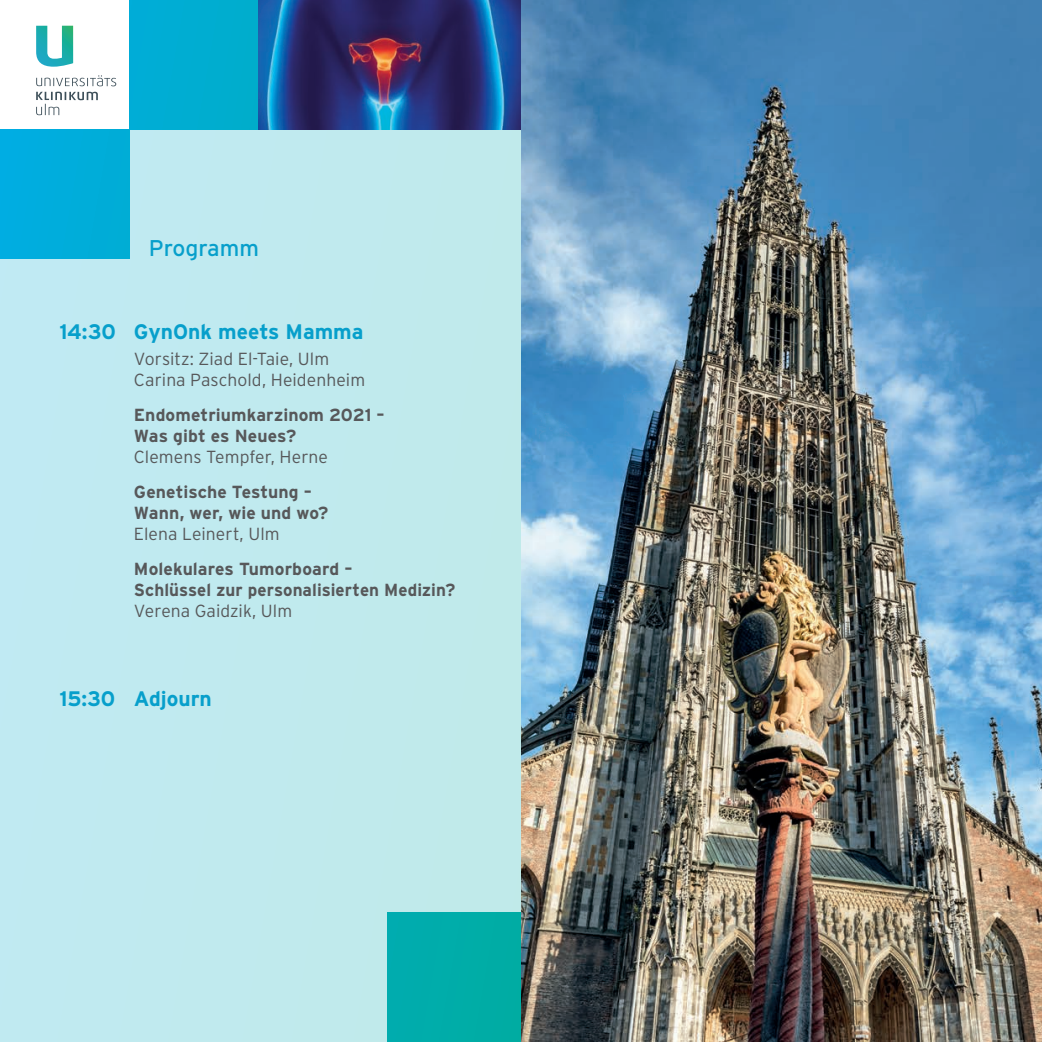
<style>
.page{position:relative;width:1042px;height:1042px;background:#c0eaee}
.page>*{position:absolute;margin:0;border:0;box-sizing:border-box;transform-origin:0 0}
.t1{font:22.75px "Interstate";color:#079fcb}
.t2{font:700 21px "Interstate";letter-spacing:-.005em;color:#079fcb}
.t3{font:700 17.5px/21px "Interstate";letter-spacing:.005em;color:#57585a}
.t4{font:300 17.5px/21px "Interstate";letter-spacing:.005em;color:#57585a}
</style>
<div class="page">
<div style="left:0;top:0;width:129px;height:129px;background:#fff"></div>
<svg style="left:36px;top:75px;width:80px;height:11px"></svg>
<svg style="left:36px;top:92px;width:62px;height:23px"></svg>
<svg style="left:36px;top:26px;width:37px;height:41px"></svg>
<div style="left:129px;top:0;width:129px;height:129px;background:#00add1"></div>
<div style="left:0;top:129px;width:129px;height:129px;background:#00addc"></div>
<img style="left:258px;top:0;width:129px;height:129px">
<svg style="left:387px;top:0;width:134px;height:129px;background:#293c7a"></svg>
<div style="left:387px;top:913px;width:134px;height:129px;background:#00aca9"></div>
<img style="left:521px;top:0;width:521px;height:1042px">
<h1 class="t1" style="left:149px;top:234px;width:112px">Programm</h1>
<p class="t2" style="left:60px;top:319px;width:305px">14:30 GynOnk meets Mamma</p>
<p class="t4" style="left:134px;top:348px;width:233px">Vorsitz: Ziad El-Taie, Ulm<br>Carina Paschold, Heidenheim</p>
<p class="t3" style="left:134px;top:404px;width:252px">Endometriumkarzinom 2021 –<br>Was gibt es Neues?</p>
<p class="t4" style="left:134px;top:446px;width:196px">Clemens Tempfer, Herne</p>
<p class="t3" style="left:134px;top:481px;width:196px">Genetische Testung –<br>Wann, wer, wie und wo?</p>
<p class="t4" style="left:134px;top:523px;width:147px">Elena Leinert, Ulm</p>
<p class="t3" style="left:134px;top:558px;width:323px">Molekulares Tumorboard –<br>Schlüssel zur personalisierten Medizin?</p>
<p class="t4" style="left:134px;top:600px;width:160px">Verena Gaidzik, Ulm</p>
<p class="t2" style="left:60px;top:685px;width:154px">15:30 Adjourn</p>
</div>
